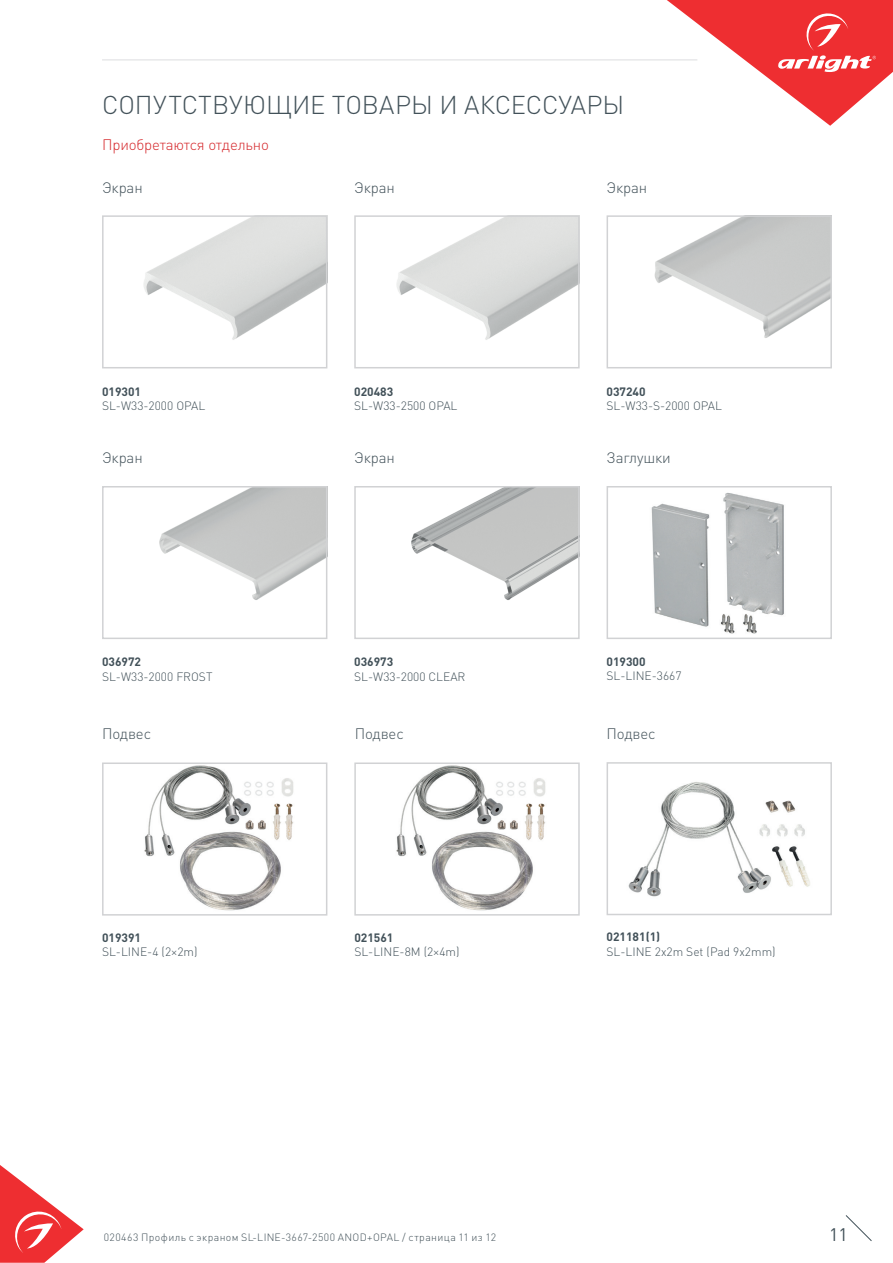
<style>
.page{position:relative;width:893px;height:1263px;background:#fff}
.page>*{position:absolute;margin:0;border:0;box-sizing:border-box;transform-origin:0 0}
.t1{font:300 25.5px "DIN Pro";color:#425159}
.t2{font:18px "DIN Pro";color:#425159}
.t3{font:300 15px "DIN Pro";letter-spacing:-.01em;color:#425159}
.t4{font:300 15px "DIN Pro";letter-spacing:-.01em;color:#d5262a}
.t5{font:300 12px "DIN Pro";color:#425159}
.t6{font:700 12px "DIN Pro";color:#425159}
.t7{font:300 10.5px "DIN Pro";letter-spacing:.04em;color:#425159}
</style>
<div class="page">
<svg style="left:0;top:1165px;width:84px;height:98px"></svg>
<svg style="left:845px;top:1215px;width:27px;height:26px"></svg>
<svg style="left:667px;top:0;width:226px;height:126px"></svg>
<hr style="left:102px;top:60px;width:595px;height:1px;background:#dcdddf">
<img style="left:628px;top:782px;width:182px;height:115px">
<div style="left:607px;top:762px;width:225px;height:153px;border:2px solid #d1d2d4"></div>
<img style="left:651px;top:492px;width:133px;height:142px">
<div style="left:607px;top:486px;width:225px;height:153px;border:2px solid #d1d2d4"></div>
<img style="left:143px;top:218px;width:181px;height:122px">
<div style="left:102px;top:215px;width:225px;height:153px;border:2px solid #d1d2d4"></div>
<img style="left:159px;top:489px;width:165px;height:111px">
<div style="left:102px;top:486px;width:225px;height:153px;border:2px solid #d1d2d4"></div>
<img style="left:411px;top:489px;width:166px;height:111px">
<div style="left:354px;top:486px;width:226px;height:153px;border:2px solid #d1d2d4"></div>
<img style="left:396px;top:218px;width:181px;height:122px">
<div style="left:354px;top:215px;width:226px;height:153px;border:2px solid #d1d2d4"></div>
<img style="left:654px;top:218px;width:175px;height:120px">
<div style="left:607px;top:215px;width:225px;height:153px;border:2px solid #d1d2d4"></div>
<img style="left:144px;top:765px;width:150px;height:146px">
<div style="left:102px;top:762px;width:225px;height:153px;border:2px solid #d1d2d4"></div>
<img style="left:396px;top:765px;width:150px;height:146px">
<div style="left:354px;top:762px;width:226px;height:153px;border:2px solid #d1d2d4"></div>
<h1 class="t1" style="left:102px;top:87px;width:524px">СОПУТСТВУЮЩИЕ ТОВАРЫ И АКСЕССУАРЫ</h1>
<p class="t4" style="left:102px;top:134px;width:168px">Приобретаются отдельно</p>
<p class="t3" style="left:102px;top:177px;width:42px">Экран</p>
<p class="t6" style="left:102px;top:383px;width:41px">019301</p>
<p class="t5" style="left:102px;top:398px;width:105px">SL-W33-2000 OPAL</p>
<p class="t3" style="left:354px;top:177px;width:42px">Экран</p>
<p class="t3" style="left:607px;top:177px;width:42px">Экран</p>
<p class="t6" style="left:354px;top:383px;width:41px">020483</p>
<p class="t5" style="left:354px;top:398px;width:105px">SL-W33-2500 OPAL</p>
<p class="t6" style="left:607px;top:383px;width:41px">037240</p>
<p class="t5" style="left:607px;top:398px;width:117px">SL-W33-S-2000 OPAL</p>
<p class="t3" style="left:102px;top:448px;width:42px">Экран</p>
<p class="t3" style="left:354px;top:448px;width:42px">Экран</p>
<p class="t3" style="left:607px;top:448px;width:66px">Заглушки</p>
<p class="t6" style="left:102px;top:654px;width:41px">036972</p>
<p class="t5" style="left:102px;top:668px;width:112px">SL-W33-2000 FROST</p>
<p class="t6" style="left:354px;top:654px;width:41px">036973</p>
<p class="t5" style="left:354px;top:668px;width:113px">SL-W33-2000 CLEAR</p>
<p class="t6" style="left:607px;top:653px;width:41px">019300</p>
<p class="t5" style="left:607px;top:668px;width:76px">SL-LINE-3667</p>
<p class="t3" style="left:102px;top:724px;width:51px">Подвес</p>
<p class="t3" style="left:355px;top:724px;width:51px">Подвес</p>
<p class="t3" style="left:607px;top:723px;width:51px">Подвес</p>
<p class="t6" style="left:102px;top:929px;width:41px">019391</p>
<p class="t5" style="left:102px;top:944px;width:97px">SL-LINE-4 (2×2m)</p>
<p class="t6" style="left:354px;top:929px;width:41px">021561</p>
<p class="t5" style="left:354px;top:944px;width:107px">SL-LINE-8M (2×4m)</p>
<p class="t6" style="left:607px;top:929px;width:55px">021181(1)</p>
<p class="t5" style="left:607px;top:943px;width:171px">SL-LINE 2x2m Set (Pad 9x2mm)</p>
<p class="t7" style="left:104px;top:1230px;width:394px">020463 Профиль с экраном SL-LINE-3667-2500 ANOD+OPAL / страница 11 из 12</p>
<h2 class="t2" style="left:829px;top:1222px;width:20px">11</h2>
</div>
